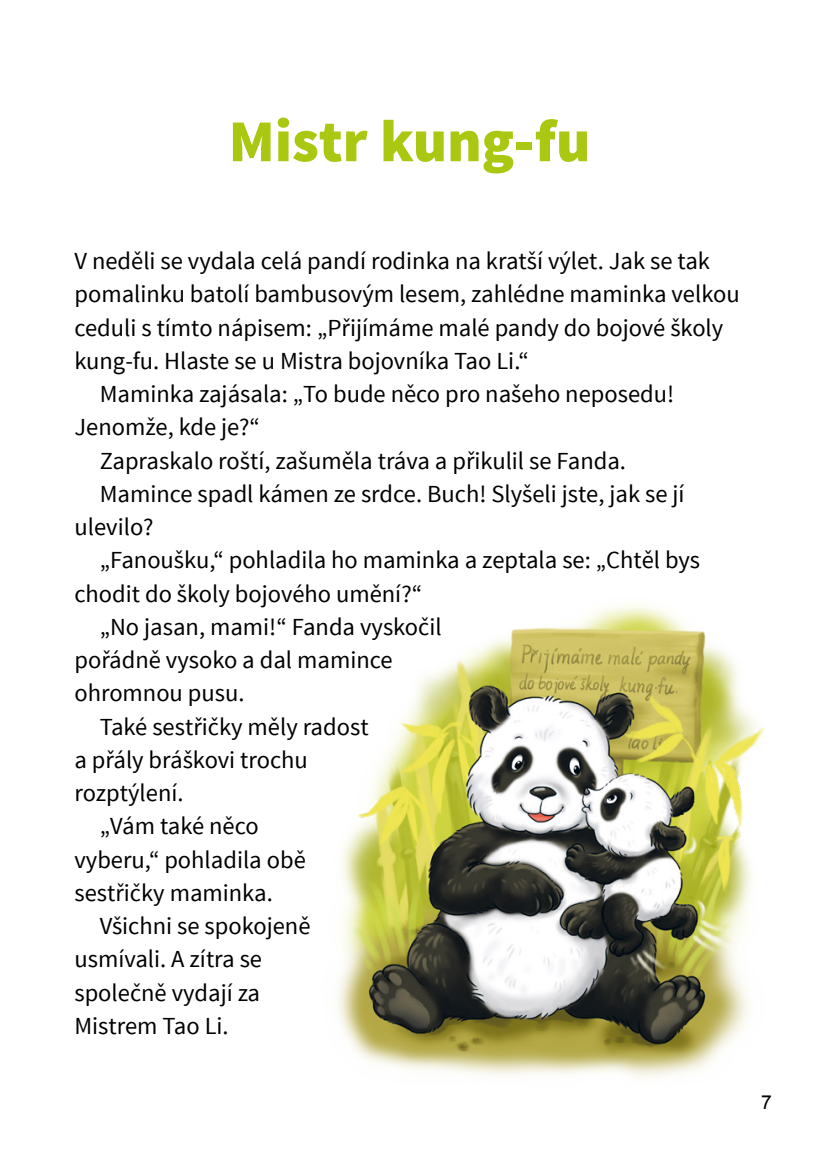
<style>
.page{position:relative;width:819px;height:1166px;background:#fff}
.page>*{position:absolute;margin:0;border:0;box-sizing:border-box;transform-origin:0 0}
.t1{font:900 59.5px "Source Sans Pro";color:#aac811}
.t2{font:24.5px "Source Sans Pro";color:#000}
.t3{font:19.25px "Arial";color:#000}
</style>
<div class="page">
<img style="left:337px;top:605px;width:427px;height:472px">
<h1 class="t1" style="left:228px;top:103px;width:363px">Mistr kung-fu</h1>
<p class="t2" style="left:74px;top:246px;width:637px">V neděli se vydala celá pandí rodinka na kratší výlet. Jak se tak</p>
<p class="t2" style="left:74px;top:279px;width:666px">pomalinku batolí bambusovým lesem, zahlédne maminka velkou</p>
<p class="t2" style="left:74px;top:312px;width:650px">ceduli s tímto nápisem: „Přijímáme malé pandy do bojové školy</p>
<p class="t2" style="left:74px;top:345px;width:456px">kung-fu. Hlaste se u Mistra bojovníka Tao Li.“</p>
<p class="t2" style="left:100px;top:379px;width:576px">Maminka zajásala: „To bude něco pro našeho neposedu!</p>
<p class="t2" style="left:74px;top:412px;width:187px">Jenomže, kde je?“</p>
<p class="t2" style="left:100px;top:445px;width:528px">Zapraskalo roští, zašuměla tráva a přikulil se Fanda.</p>
<p class="t2" style="left:100px;top:478px;width:586px">Mamince spadl kámen ze srdce. Buch! Slyšeli jste, jak se jí</p>
<p class="t2" style="left:74px;top:512px;width:80px">ulevilo?</p>
<p class="t2" style="left:100px;top:545px;width:602px">„Fanoušku,“ pohladila ho maminka a zeptala se: „Chtěl bys</p>
<p class="t2" style="left:74px;top:578px;width:349px">chodit do školy bojového umění?“</p>
<p class="t2" style="left:100px;top:611px;width:343px">„No jasan, mami!“ Fanda vyskočil</p>
<p class="t2" style="left:74px;top:645px;width:319px">pořádně vysoko a dal mamince</p>
<p class="t2" style="left:74px;top:678px;width:172px">ohromnou pusu.</p>
<p class="t2" style="left:100px;top:711px;width:270px">Také sestřičky měly radost</p>
<p class="t2" style="left:74px;top:744px;width:235px">a přály bráškovi trochu</p>
<p class="t2" style="left:74px;top:778px;width:111px">rozptýlení.</p>
<p class="t2" style="left:100px;top:811px;width:160px">„Vám také něco</p>
<p class="t2" style="left:74px;top:844px;width:233px">vyberu,“ pohladila obě</p>
<p class="t2" style="left:74px;top:877px;width:200px">sestřičky maminka.</p>
<p class="t2" style="left:100px;top:911px;width:212px">Všichni se spokojeně</p>
<p class="t2" style="left:74px;top:944px;width:189px">usmívali. A zítra se</p>
<p class="t2" style="left:74px;top:977px;width:187px">společně vydají za</p>
<p class="t2" style="left:74px;top:1010px;width:156px">Mistrem Tao Li.</p>
<p class="t3" style="left:761px;top:1090px;width:12px">7</p>
</div>
